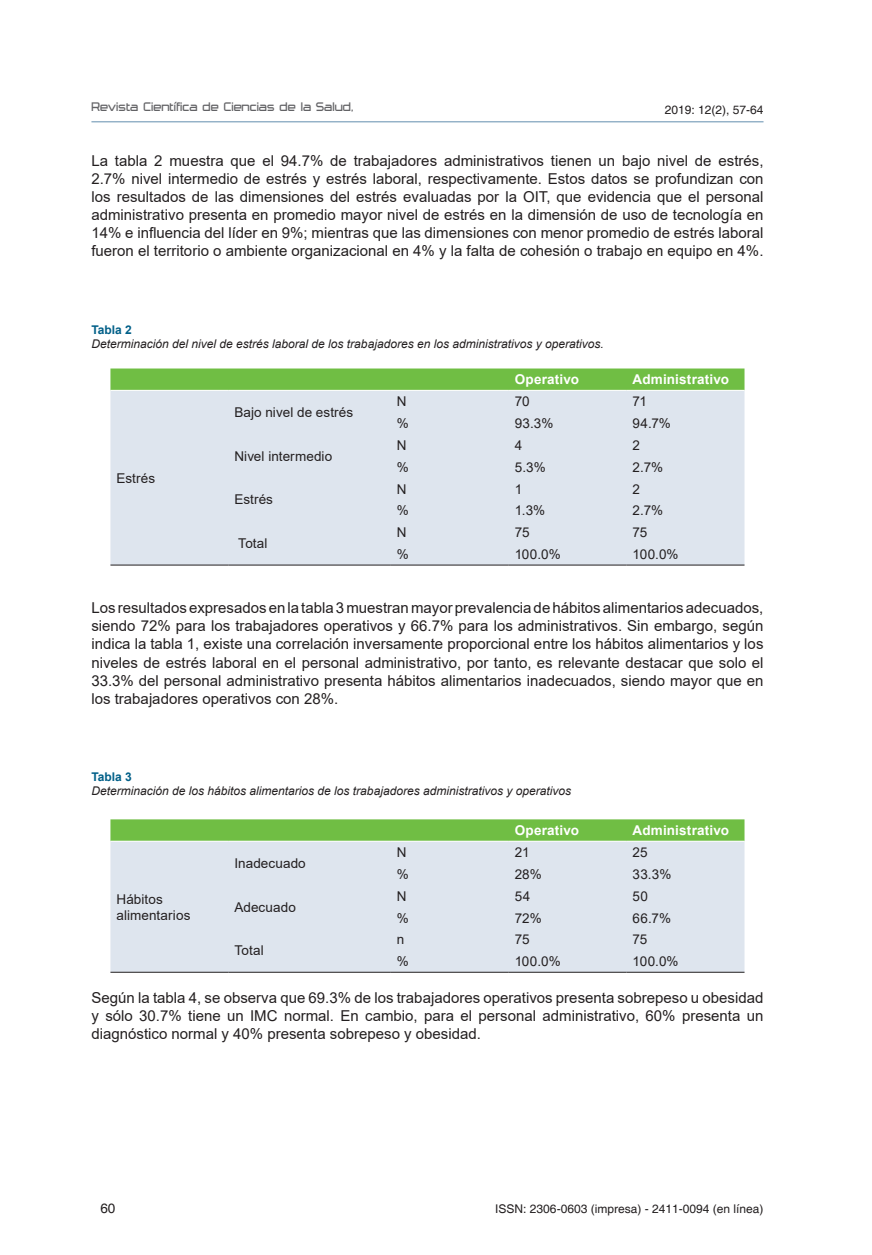
<style>
.page{position:relative;width:872px;height:1255px;background:#fff}
.page>*{position:absolute;margin:0;border:0;box-sizing:border-box;transform-origin:0 0}
.TEXTO_CUERPO_GENERAL{font:15px/18px "Arial";color:#231f20;text-align:justify}
.TEXTO_BIBLIOGRAFIA{font:13.5px "Arial";letter-spacing:.005em;color:#231f20}
.TEXTO_BIBLIOGRAFIA-2{font:700 13.5px "Arial";letter-spacing:.015em;color:#fff}
.t1{font:300 13.5px "Trade Marker";letter-spacing:.01em;color:#636366;scale:.85 1}
.t2{font:13.5px "Helvetica";color:#231f20}
.subtituto_tabla{font:italic 12px "Arial";color:#231f20}
.t3{font:12px "Helvetica";color:#231f20}
.tabla_titulo_1{font:700 12px "Arial";color:#005f88}
</style>
<div class="page">
<hr style="left:91px;top:121px;width:672px;height:1px;background:#749bb7">
<svg style="left:110px;top:368px;width:634px;height:22px;background:#74bf49"></svg>
<div style="left:110px;top:391px;width:634px;height:173px;background:#dee5ee"></div>
<hr style="left:110px;top:564px;width:118px;height:1px;background:#231f20">
<hr style="left:228px;top:564px;width:163px;height:1px;background:#231f20">
<hr style="left:391px;top:564px;width:118px;height:1px;background:#231f20">
<hr style="left:509px;top:564px;width:117px;height:1px;background:#231f20">
<hr style="left:626px;top:564px;width:118px;height:1px;background:#231f20">
<div style="left:110px;top:819px;width:634px;height:21px;background:#70be44"></div>
<div style="left:110px;top:841px;width:634px;height:130px;background:#dee5ee"></div>
<hr style="left:110px;top:971px;width:118px;height:1px;background:#231f20">
<hr style="left:228px;top:971px;width:163px;height:1px;background:#231f20">
<hr style="left:391px;top:971px;width:118px;height:1px;background:#231f20">
<hr style="left:509px;top:971px;width:117px;height:1px;background:#231f20">
<hr style="left:626px;top:971px;width:118px;height:1px;background:#231f20">
<p class="t1" style="left:91px;top:99px;width:310px">Revista Científica de Ciencias de la Salud,</p>
<p class="t3" style="left:664px;top:102px;width:100px">2019: 12(2), 57-64</p>
<p class="TEXTO_CUERPO_GENERAL" style="left:91px;top:152px;width:673px">La tabla 2 muestra que el 94.7% de trabajadores administrativos tienen un bajo nivel de estrés, 2.7% nivel intermedio de estrés y estrés laboral, respectivamente. Estos datos se profundizan con los resultados de las dimensiones del estrés evaluadas por la OIT, que evidencia que el personal administrativo presenta en promedio mayor nivel de estrés en la dimensión de uso de tecnología en 14% e influencia del líder en 9%; mientras que las dimensiones con menor promedio de estrés laboral fueron el territorio o ambiente organizacional en 4% y la falta de cohesión o trabajo en equipo en 4%.</p>
<p class="tabla_titulo_1" style="left:91px;top:321px;width:42px">Tabla 2</p>
<p class="subtituto_tabla" style="left:91px;top:336px;width:514px">Determinación del nivel de estrés laboral de los trabajadores en los administrativos y operativos.</p>
<p class="TEXTO_BIBLIOGRAFIA-2" style="left:515px;top:370px;width:66px">Operativo</p>
<p class="TEXTO_BIBLIOGRAFIA-2" style="left:632px;top:370px;width:98px">Administrativo</p>
<p class="TEXTO_BIBLIOGRAFIA" style="left:116px;top:468px;width:40px">Estrés</p>
<p class="TEXTO_BIBLIOGRAFIA" style="left:234px;top:403px;width:120px">Bajo nivel de estrés</p>
<p class="TEXTO_BIBLIOGRAFIA" style="left:234px;top:447px;width:99px">Nivel intermedio</p>
<p class="TEXTO_BIBLIOGRAFIA" style="left:234px;top:490px;width:40px">Estrés</p>
<p class="TEXTO_BIBLIOGRAFIA" style="left:238px;top:534px;width:31px">Total</p>
<p class="TEXTO_BIBLIOGRAFIA" style="left:397px;top:392px;width:11px">N</p>
<p class="TEXTO_BIBLIOGRAFIA" style="left:515px;top:392px;width:16px">70</p>
<p class="TEXTO_BIBLIOGRAFIA" style="left:632px;top:392px;width:16px">71</p>
<p class="TEXTO_BIBLIOGRAFIA" style="left:397px;top:414px;width:14px">%</p>
<p class="TEXTO_BIBLIOGRAFIA" style="left:515px;top:414px;width:40px">93.3%</p>
<p class="TEXTO_BIBLIOGRAFIA" style="left:632px;top:414px;width:40px">94.7%</p>
<p class="TEXTO_BIBLIOGRAFIA" style="left:397px;top:436px;width:11px">N</p>
<p class="TEXTO_BIBLIOGRAFIA" style="left:515px;top:436px;width:9px">4</p>
<p class="TEXTO_BIBLIOGRAFIA" style="left:632px;top:436px;width:9px">2</p>
<p class="TEXTO_BIBLIOGRAFIA" style="left:397px;top:457px;width:14px">%</p>
<p class="TEXTO_BIBLIOGRAFIA" style="left:515px;top:457px;width:32px">5.3%</p>
<p class="TEXTO_BIBLIOGRAFIA" style="left:632px;top:457px;width:32px">2.7%</p>
<p class="TEXTO_BIBLIOGRAFIA" style="left:397px;top:479px;width:11px">N</p>
<p class="TEXTO_BIBLIOGRAFIA" style="left:515px;top:479px;width:9px">1</p>
<p class="TEXTO_BIBLIOGRAFIA" style="left:632px;top:479px;width:9px">2</p>
<p class="TEXTO_BIBLIOGRAFIA" style="left:397px;top:501px;width:14px">%</p>
<p class="TEXTO_BIBLIOGRAFIA" style="left:515px;top:501px;width:32px">1.3%</p>
<p class="TEXTO_BIBLIOGRAFIA" style="left:632px;top:501px;width:32px">2.7%</p>
<p class="TEXTO_BIBLIOGRAFIA" style="left:397px;top:523px;width:11px">N</p>
<p class="TEXTO_BIBLIOGRAFIA" style="left:515px;top:523px;width:16px">75</p>
<p class="TEXTO_BIBLIOGRAFIA" style="left:632px;top:523px;width:16px">75</p>
<p class="TEXTO_BIBLIOGRAFIA" style="left:397px;top:545px;width:14px">%</p>
<p class="TEXTO_BIBLIOGRAFIA" style="left:515px;top:545px;width:47px">100.0%</p>
<p class="TEXTO_BIBLIOGRAFIA" style="left:632px;top:545px;width:47px">100.0%</p>
<p class="TEXTO_CUERPO_GENERAL" style="left:91px;top:599px;width:673px">Los resultados expresados en la tabla 3 muestran mayor prevalencia de hábitos alimentarios adecuados, siendo 72% para los trabajadores operativos y 66.7% para los administrativos. Sin embargo, según indica la tabla 1, existe una correlación inversamente proporcional entre los hábitos alimentarios y los niveles de estrés laboral en el personal administrativo, por tanto, es relevante destacar que solo el 33.3% del personal administrativo presenta hábitos alimentarios inadecuados, siendo mayor que en los trabajadores operativos con 28%.</p>
<p class="tabla_titulo_1" style="left:91px;top:768px;width:42px">Tabla 3</p>
<p class="subtituto_tabla" style="left:91px;top:783px;width:481px">Determinación de los hábitos alimentarios de los trabajadores administrativos y operativos</p>
<p class="TEXTO_BIBLIOGRAFIA-2" style="left:515px;top:821px;width:66px">Operativo</p>
<p class="TEXTO_BIBLIOGRAFIA-2" style="left:632px;top:821px;width:98px">Administrativo</p>
<p class="TEXTO_BIBLIOGRAFIA" style="left:116px;top:889px;width:48px">Hábitos</p>
<p class="TEXTO_BIBLIOGRAFIA" style="left:116px;top:905px;width:76px">alimentarios</p>
<p class="TEXTO_BIBLIOGRAFIA" style="left:234px;top:853px;width:73px">Inadecuado</p>
<p class="TEXTO_BIBLIOGRAFIA" style="left:234px;top:897px;width:63px">Adecuado</p>
<p class="TEXTO_BIBLIOGRAFIA" style="left:397px;top:843px;width:11px">N</p>
<p class="TEXTO_BIBLIOGRAFIA" style="left:515px;top:843px;width:16px">21</p>
<p class="TEXTO_BIBLIOGRAFIA" style="left:632px;top:843px;width:17px">25</p>
<p class="TEXTO_BIBLIOGRAFIA" style="left:397px;top:864px;width:14px">%</p>
<p class="TEXTO_BIBLIOGRAFIA" style="left:515px;top:864px;width:28px">28%</p>
<p class="TEXTO_BIBLIOGRAFIA" style="left:632px;top:864px;width:40px">33.3%</p>
<p class="TEXTO_BIBLIOGRAFIA" style="left:397px;top:886px;width:11px">N</p>
<p class="TEXTO_BIBLIOGRAFIA" style="left:515px;top:886px;width:17px">54</p>
<p class="TEXTO_BIBLIOGRAFIA" style="left:632px;top:886px;width:17px">50</p>
<p class="TEXTO_BIBLIOGRAFIA" style="left:397px;top:908px;width:14px">%</p>
<p class="TEXTO_BIBLIOGRAFIA" style="left:515px;top:908px;width:29px">72%</p>
<p class="TEXTO_BIBLIOGRAFIA" style="left:632px;top:908px;width:40px">66.7%</p>
<p class="TEXTO_BIBLIOGRAFIA" style="left:397px;top:930px;width:9px">n</p>
<p class="TEXTO_BIBLIOGRAFIA" style="left:515px;top:930px;width:16px">75</p>
<p class="TEXTO_BIBLIOGRAFIA" style="left:632px;top:930px;width:16px">75</p>
<p class="TEXTO_BIBLIOGRAFIA" style="left:397px;top:952px;width:14px">%</p>
<p class="TEXTO_BIBLIOGRAFIA" style="left:515px;top:952px;width:47px">100.0%</p>
<p class="TEXTO_BIBLIOGRAFIA" style="left:632px;top:952px;width:47px">100.0%</p>
<p class="TEXTO_CUERPO_GENERAL" style="left:91px;top:988px;width:673px">Según la tabla 4, se observa que 69.3% de los trabajadores operativos presenta sobrepeso u obesidad y sólo 30.7% tiene un IMC normal. En cambio, para el personal administrativo, 60% presenta un diagnóstico normal y 40% presenta sobrepeso y obesidad.</p>
<p class="TEXTO_BIBLIOGRAFIA" style="left:234px;top:941px;width:31px">Total</p>
<p class="t2" style="left:100px;top:1199px;width:17px">60</p>
<p class="t3" style="left:495px;top:1201px;width:270px">ISSN: 2306-0603 (impresa) - 2411-0094 (en línea)</p>
</div>
